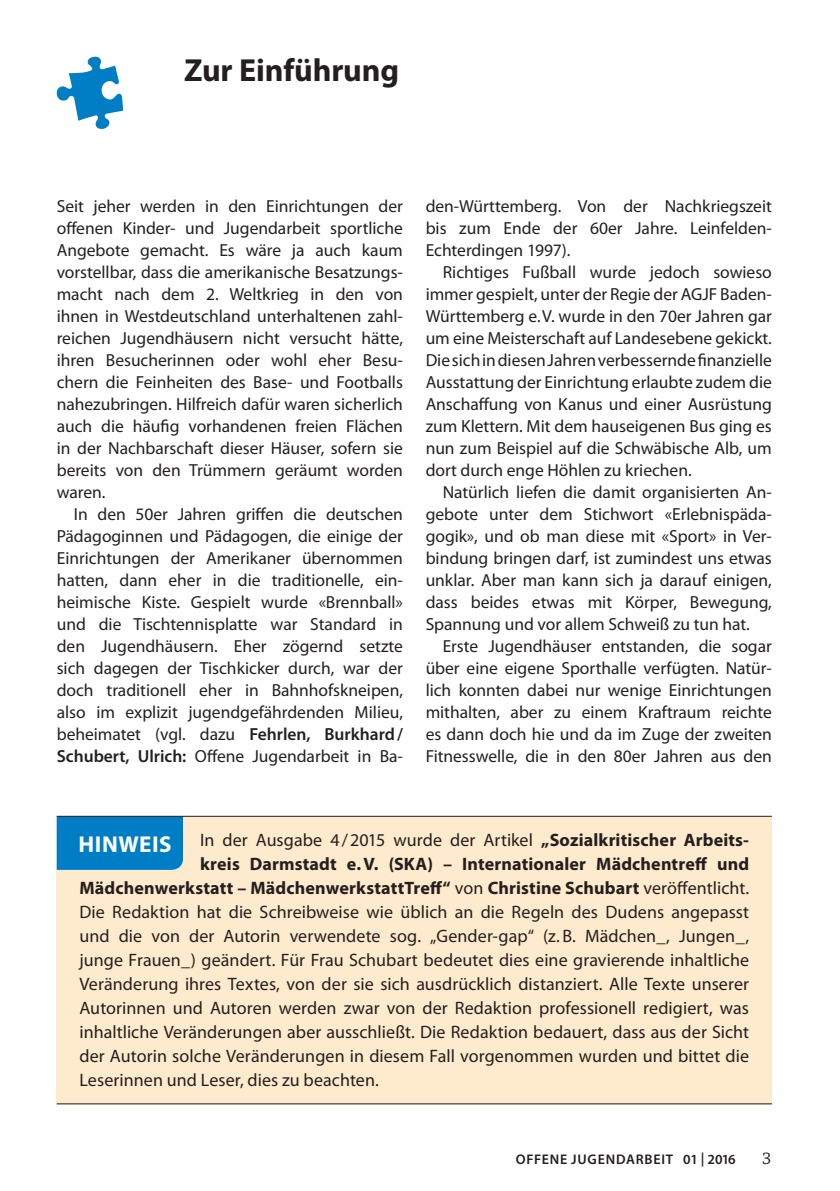
<style>
.page{position:relative;width:840px;height:1191px;background:#fff}
.page>*{position:absolute;margin:0;border:0;box-sizing:border-box;transform-origin:0 0}
._010_Kapitel_Titel{font:700 32px "Myriad Pro";letter-spacing:-.005em;color:#231f20}
.t1{font:700 23px "Myriad Pro";letter-spacing:.02em;color:#fff}
.t2{font:18px "Myriad Pro";letter-spacing:.005em;color:#231f20}
.t3{font:700 18px "Myriad Pro";letter-spacing:.01em;color:#231f20}
.t4{font:17.6px/22px "Myriad Pro";color:#231f20;text-align:justify}
._000_PAGINA{font:17.6px "Chaparral Pro";color:#231f20}
._000_PAGINA-2{font:600 14px "Myriad Pro";letter-spacing:.055em;color:#231f20}
.s1{font-weight:600}
.s2{font-weight:700}
.s3{font-weight:400}
</style>
<div class="page">
<svg style="left:56px;top:56px;width:67px;height:73px"></svg>
<div style="left:57px;top:816px;width:714px;height:288px;background:#feeacc"></div>
<div style="left:57px;top:817px;width:126px;height:53px;background:#007ec5"></div>
<hr style="left:57px;top:816px;width:714px;height:1px;background:#231f20">
<hr style="left:57px;top:1103px;width:714px;height:1px;background:#231f20">
<p class="_010_Kapitel_Titel" style="left:184px;top:49px;width:216px">Zur Einführung</p>
<p class="t4" style="left:57px;top:194px;width:347px">Seit jeher werden in den Einrichtungen der offenen Kinder- und Jugendarbeit sportliche Angebote gemacht. Es wäre ja auch kaum vorstellbar, dass die amerikanische Besatzungs&shy;macht nach dem 2. Weltkrieg in den von ihnen in Westdeutschland unterhaltenen zahl&shy;reichen Jugendhäusern nicht versucht hätte, ihren Besucherinnen oder wohl eher Besu&shy;chern die Feinheiten des Base- und Footballs nahezubringen. Hilfreich dafür waren sicherlich auch die häufig vorhandenen freien Flächen in der Nachbarschaft dieser Häuser, sofern sie bereits von den Trümmern geräumt worden waren.</p>
<p class="t4" style="left:57px;top:502px;width:347px;text-indent:17px">In den 50er Jahren griffen die deutschen Pädagoginnen und Pädagogen, die einige der Einrichtungen der Amerikaner übernommen hatten, dann eher in die traditionelle, ein&shy;heimische Kiste. Gespielt wurde «Brennball» und die Tischtennisplatte war Standard in den Jugendhäusern. Eher zögernd setzte sich dagegen der Tischkicker durch, war der doch traditionell eher in Bahnhofskneipen, also im explizit jugendgefährdenden Milieu, beheimatet (vgl. dazu <span class="s1">Fehrlen, Burkhard/ Schubert, Ulrich:</span> Offene Jugendarbeit in Ba-</p>
<p class="t4" style="left:425px;top:194px;width:347px">den-Württemberg. Von der Nachkriegszeit bis zum Ende der 60er Jahre. Leinfelden-Echterdingen 1997).</p>
<p class="t4" style="left:425px;top:260px;width:347px;text-indent:17px">Richtiges Fußball wurde jedoch sowieso immer gespielt, unter der Regie der AGJF Baden-Württemberg e.V. wurde in den 70er Jahren gar um eine Meisterschaft auf Landesebene gekickt.<br>Die sich in diesen Jahren verbessernde finanzielle Ausstattung der Einrichtung erlaubte zudem die Anschaffung von Kanus und einer Ausrüstung zum Klettern. Mit dem hauseigenen Bus ging es nun zum Beispiel auf die Schwäbische Alb, um dort durch enge Höhlen zu kriechen.</p>
<p class="t4" style="left:425px;top:480px;width:347px;text-indent:17px">Natürlich liefen die damit organisierten An&shy;gebote unter dem Stichwort «Erlebnispäda&shy;gogik», und ob man diese mit «Sport» in Ver&shy;bindung bringen darf, ist zumindest uns etwas unklar. Aber man kann sich ja darauf einigen, dass beides etwas mit Körper, Bewegung, Spannung und vor allem Schweiß zu tun hat.</p>
<p class="t4" style="left:425px;top:634px;width:347px;text-indent:17px">Erste Jugendhäuser entstanden, die sogar über eine eigene Sporthalle verfügten. Natür&shy;lich konnten dabei nur wenige Einrichtungen mithalten, aber zu einem Kraftraum reichte es dann doch hie und da im Zuge der zweiten Fitnesswelle, die in den 80er Jahren aus den</p>
<p class="t2" style="left:200px;top:829px;width:550px">In der Ausgabe 4/2015 wurde der Artikel <span class="s2">„Sozialkritischer Arbeits-</span></p>
<p class="t3" style="left:200px;top:852px;width:550px">kreis Darmstadt e.V. (SKA) – Internationaler Mädchentreff und</p>
<p class="t3" style="left:79px;top:876px;width:671px">Mädchenwerkstatt – MädchenwerkstattTreff“ <span class="s3">von</span> Christine Schubart <span class="s3">veröffentlicht.</span></p>
<p class="t2" style="left:79px;top:901px;width:670px">Die Redaktion hat die Schreibweise wie üblich an die Regeln des Dudens angepasst</p>
<p class="t2" style="left:79px;top:925px;width:670px">und die von der Autorin verwendete sog. „Gender-gap“ (z.B. Mädchen_, Jungen_,</p>
<p class="t2" style="left:79px;top:949px;width:671px">junge Frauen_) geändert. Für Frau Schubart bedeutet dies eine gravierende inhaltliche</p>
<p class="t2" style="left:79px;top:973px;width:670px">Veränderung ihres Textes, von der sie sich ausdrücklich distanziert. Alle Texte unserer</p>
<p class="t2" style="left:79px;top:997px;width:670px">Autorinnen und Autoren werden zwar von der Redaktion professionell redigiert, was</p>
<p class="t2" style="left:79px;top:1021px;width:670px">inhaltliche Veränderungen aber ausschließt. Die Redaktion bedauert, dass aus der Sicht</p>
<p class="t2" style="left:79px;top:1045px;width:670px">der Autorin solche Veränderungen in diesem Fall vorgenommen wurden und bittet die</p>
<p class="t2" style="left:79px;top:1069px;width:301px">Leserinnen und Leser, dies zu beachten.</p>
<p class="t1" style="left:79px;top:829px;width:94px">HINWEIS</p>
<p class="_000_PAGINA-2" style="left:515px;top:1150px;width:221px">OFFENE JUGENDARBEIT 01 | 2016</p>
<p class="_000_PAGINA" style="left:761px;top:1148px;width:11px">3</p>
</div>
